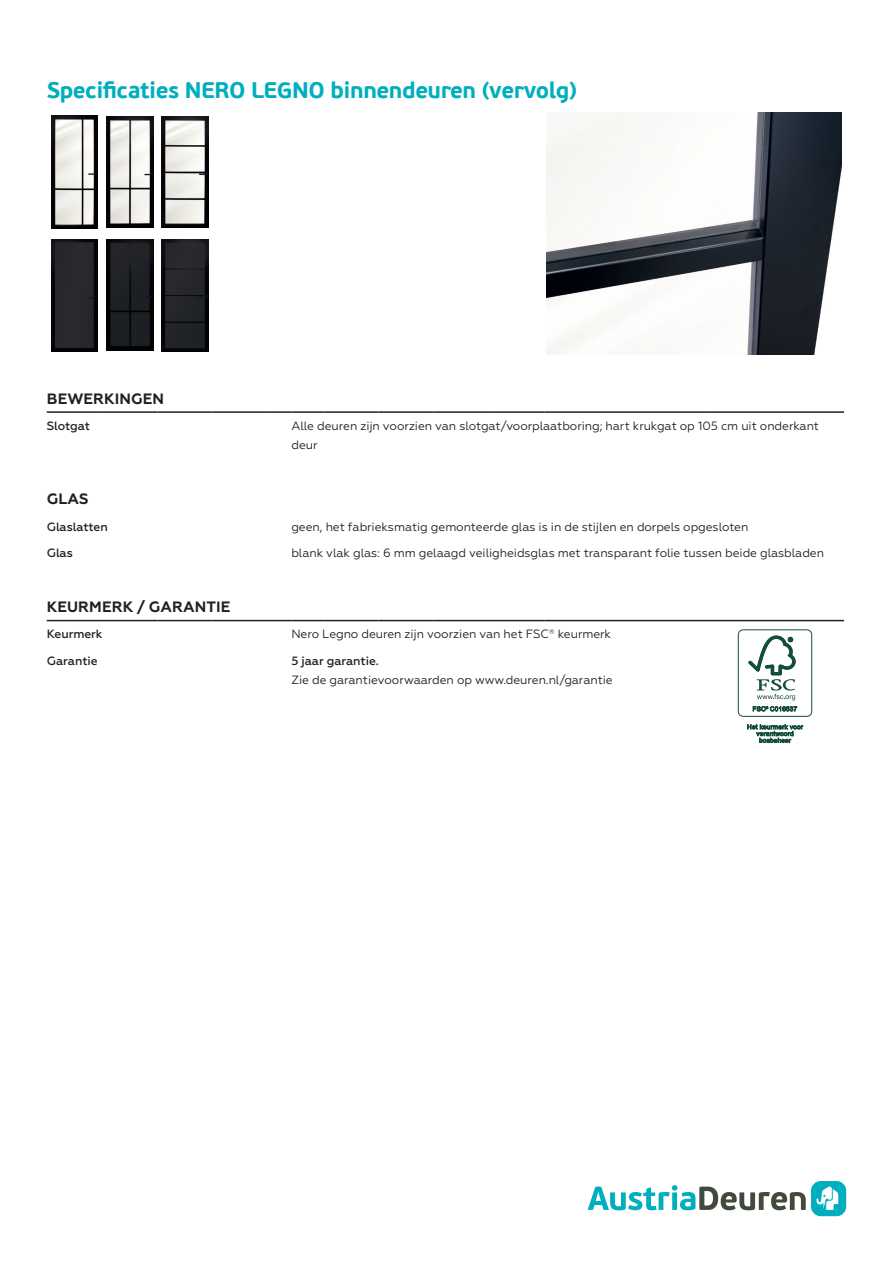
<style>
.page{position:relative;width:893px;height:1263px;background:#fff}
.page>*{position:absolute;margin:0;border:0;box-sizing:border-box;transform-origin:0 0}
.PF_BeauSans_Pro{font:700 22.5px "PF Beau Sans Pro";letter-spacing:-.02em;color:#00afbd}
.Geometria{font:700 15px "Geometria";letter-spacing:.005em;color:#231f20}
.Geometria-2{font:12px/19.5px "Geometria";letter-spacing:-.005em;color:#231f20}
.Geometria-3{font:500 12px "Geometria";letter-spacing:-.005em;color:#231f20}
.s1{font-weight:500}
</style>
<div class="page">
<div style="left:811px;top:1181px;width:35px;height:35px;background:#00afbd;border-radius:10px"></div>
<svg style="left:816px;top:1186px;width:22px;height:24px"></svg>
<svg style="left:588px;top:1185px;width:218px;height:25px"></svg>
<hr style="left:47px;top:411px;width:55px;height:2px;background:#231f20">
<hr style="left:102px;top:411px;width:55px;height:2px;background:#231f20">
<hr style="left:157px;top:411px;width:56px;height:2px;background:#231f20">
<hr style="left:213px;top:411px;width:55px;height:2px;background:#231f20">
<hr style="left:268px;top:411px;width:23px;height:2px;background:#231f20">
<hr style="left:291px;top:411px;width:32px;height:2px;background:#231f20">
<hr style="left:323px;top:411px;width:55px;height:2px;background:#231f20">
<hr style="left:378px;top:411px;width:56px;height:2px;background:#231f20">
<hr style="left:434px;top:411px;width:55px;height:2px;background:#231f20">
<hr style="left:489px;top:411px;width:55px;height:2px;background:#231f20">
<hr style="left:544px;top:411px;width:162px;height:2px;background:#231f20">
<hr style="left:706px;top:411px;width:138px;height:2px;background:#231f20">
<hr style="left:47px;top:620px;width:55px;height:1px;background:#231f20">
<hr style="left:102px;top:620px;width:55px;height:1px;background:#231f20">
<hr style="left:157px;top:620px;width:56px;height:1px;background:#231f20">
<hr style="left:213px;top:620px;width:55px;height:1px;background:#231f20">
<svg style="left:268px;top:620px;width:23px;height:1px"></svg>
<hr style="left:291px;top:620px;width:32px;height:1px;background:#231f20">
<hr style="left:323px;top:620px;width:55px;height:1px;background:#231f20">
<hr style="left:378px;top:620px;width:56px;height:1px;background:#231f20">
<hr style="left:434px;top:620px;width:55px;height:1px;background:#231f20">
<hr style="left:489px;top:620px;width:55px;height:1px;background:#231f20">
<hr style="left:544px;top:620px;width:162px;height:1px;background:#231f20">
<hr style="left:706px;top:620px;width:138px;height:1px;background:#231f20">
<img style="left:51px;top:116px;width:47px;height:112px">
<img style="left:106px;top:117px;width:47px;height:111px">
<img style="left:162px;top:116px;width:46px;height:112px">
<img style="left:546px;top:113px;width:296px;height:242px">
<img style="left:51px;top:239px;width:47px;height:113px">
<img style="left:106px;top:240px;width:47px;height:111px">
<img style="left:162px;top:240px;width:46px;height:111px">
<div style="left:738px;top:629px;width:74px;height:88px;border:1px solid #144e38;border-radius:5px"></div>
<svg style="left:748px;top:635px;width:48px;height:65px"></svg>
<svg style="left:753px;top:706px;width:44px;height:5px"></svg>
<svg style="left:747px;top:724px;width:56px;height:19px"></svg>
<p class="PF_BeauSans_Pro" style="left:47px;top:76px;width:532px">Specificaties NERO LEGNO binnendeuren (vervolg)</p>
<p class="Geometria" style="left:47px;top:389px;width:119px">BEWERKINGEN</p>
<p class="Geometria-3" style="left:47px;top:419px;width:45px">Slotgat</p>
<p class="Geometria-2" style="left:291px;top:416px;width:529px">Alle deuren zijn voorzien van slotgat/voorplaatboring; hart krukgat op 105 cm uit onderkant deur</p>
<p class="Geometria" style="left:47px;top:490px;width:43px">GLAS</p>
<p class="Geometria-3" style="left:47px;top:519px;width:63px">Glaslatten</p>
<p class="Geometria-2" style="left:291px;top:517px;width:458px">geen, het fabrieksmatig gemonteerde glas is in de stijlen en dorpels opgesloten</p>
<p class="Geometria-3" style="left:47px;top:546px;width:28px">Glas</p>
<p class="Geometria-2" style="left:291px;top:543px;width:534px">blank vlak glas: 6 mm gelaagd veiligheidsglas met transparant folie tussen beide glasbladen</p>
<p class="Geometria" style="left:47px;top:598px;width:185px">KEURMERK / GARANTIE</p>
<p class="Geometria-3" style="left:47px;top:627px;width:58px">Keurmerk</p>
<p class="Geometria-2" style="left:291px;top:624px;width:321px">Nero Legno deuren zijn voorzien van het FSC<sup>®</sup> keurmerk</p>
<p class="Geometria-3" style="left:47px;top:653px;width:52px">Garantie</p>
<p class="Geometria-2" style="left:291px;top:651px;width:323px"><span class="s1">5 jaar garantie.<br></span>Zie de garantievoorwaarden op www.deuren.nl/garantie</p>
</div>
